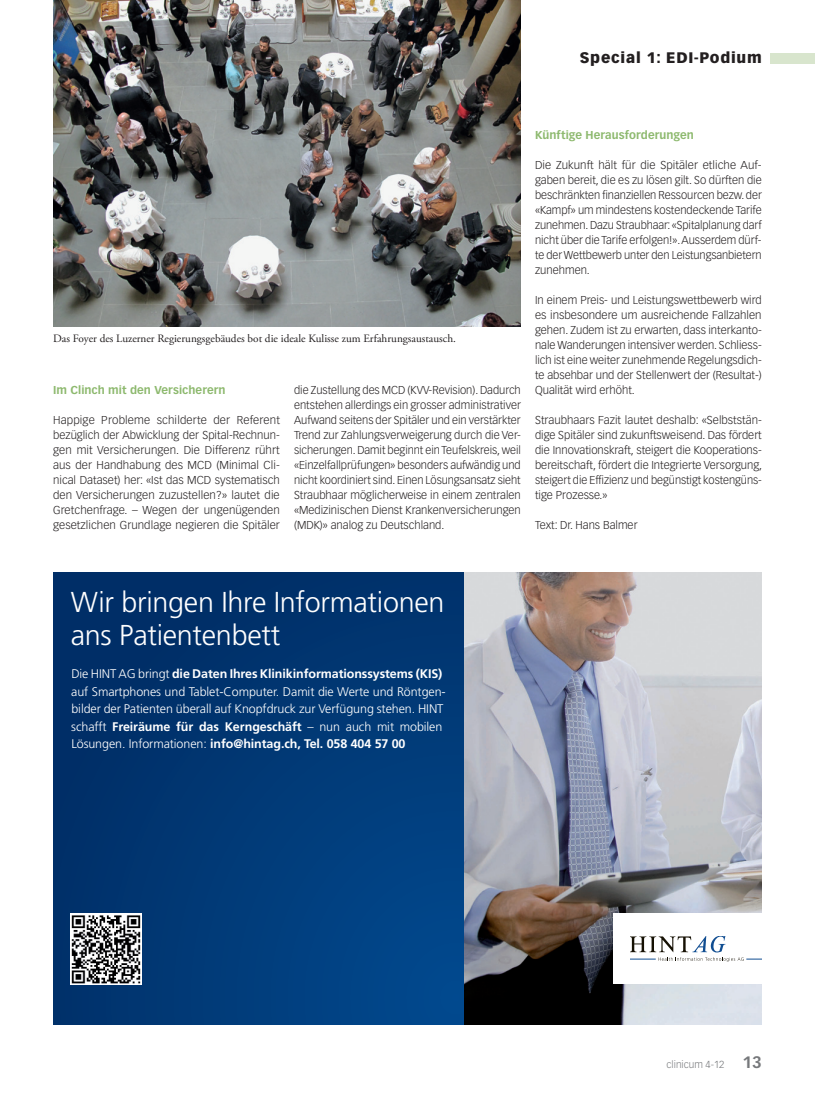
<style>
.page{position:relative;width:815px;height:1099px;background:#fff}
.page>*{position:absolute;margin:0;border:0;box-sizing:border-box;transform-origin:0 0}
.t1{font:300 28.75px/32.5px "Frutiger";letter-spacing:-.01em;color:#fff}
.t2{font:900 15px "Vectora LT Std";letter-spacing:.05em;color:#231f20}
.t3{font:300 12.5px/17.5px "Frutiger";letter-spacing:-.005em;color:#fff}
.t4{font:300 11.25px/15px "Vectora LT Std";color:#231f20;text-align:justify}
.t5{font:11.25px "Adobe Garamond Pro";color:#231f20}
.t6{font:700 11.25px "Vectora LT Std";letter-spacing:.005em;color:#8db96e}
.t7{font:300 10px "Vectora LH";color:#76787b}
.s1{font-weight:700}
.s2{font-weight:700;font-size:16.25px}
</style>
<div class="page">
<div style="left:770px;top:53px;width:45px;height:10px;background:#d8e5cd"></div>
<img style="left:53px;top:0;width:468px;height:326px">
<svg style="left:53px;top:573px;width:411px;height:451px;background:#003774"></svg>
<img style="left:464px;top:573px;width:298px;height:451px">
<div style="left:613px;top:913px;width:149px;height:71px;background:#fff"></div>
<svg style="left:630px;top:936px;width:132px;height:25px"></svg>
<img style="left:71px;top:913px;width:71px;height:71px">
<h2 class="t2" style="left:580px;top:49px;width:183px">Special 1: EDI-Podium</h2>
<p class="t5" style="left:53px;top:332px;width:404px">Das Foyer des Luzerner Regierungsgebäudes bot die ideale Kulisse zum Erfahrungsaustausch.</p>
<p class="t6" style="left:53px;top:383px;width:174px">Im Clinch mit den Versicherern</p>
<p class="t4" style="left:53px;top:413px;width:228px">Happige Probleme schilderte der Referent bezüglich der Abwicklung der Spital-Rechnun&shy;gen mit Versicherungen. Die Differenz rührt aus der Handhabung des MCD (Minimal Cli&shy;nical Dataset) her: «Ist das MCD systematisch den Versicherungen zuzustellen?» lautet die Gretchenfrage. – Wegen der ungenügenden gesetzlichen Grundlage negieren die Spitäler</p>
<p class="t4" style="left:294px;top:383px;width:228px">die Zustellung des MCD (KVV-Revision). Dadurch entstehen allerdings ein grosser administrativer Aufwand seitens der Spitäler und ein verstärkter Trend zur Zahlungsverweigerung durch die Ver&shy;sicherungen. Damit beginnt ein Teufelskreis, weil «Einzelfallprüfungen» besonders aufwändig und nicht koordiniert sind. Einen Lösungsansatz sieht Straubhaar möglicherweise in einem zentralen «Medizinischen Dienst Krankenversicherungen (MDK)» analog zu Deutschland.</p>
<p class="t6" style="left:535px;top:128px;width:160px">Künftige Herausforderungen</p>
<p class="t4" style="left:535px;top:158px;width:228px">Die Zukunft hält für die Spitäler etliche Auf&shy;gaben bereit, die es zu lösen gilt. So dürften die beschränkten finanziellen Ressourcen bezw. der «Kampf» um mindestens kostendeckende Tarife zunehmen. Dazu Straubhaar: «Spitalplanung darf nicht über die Tarife erfolgen!». Ausserdem dürf&shy;te der Wettbewerb unter den Leistungsanbietern zunehmen.</p>
<p class="t4" style="left:535px;top:293px;width:228px">In einem Preis- und Leistungswettbewerb wird es insbesondere um ausreichende Fallzahlen gehen. Zudem ist zu erwarten, dass interkanto&shy;nale Wanderungen intensiver werden. Schliess&shy;lich ist eine weiter zunehmende Regelungsdich&shy;te absehbar und der Stellenwert der (Resultat-)<br>Qualität wird erhöht.</p>
<p class="t4" style="left:535px;top:413px;width:229px">Straubhaars Fazit lautet deshalb: «Selbststän&shy;dige Spitäler sind zukunftsweisend. Das fördert die Innovationskraft, steigert die Kooperations&shy;bereitschaft, fördert die Integrierte Versorgung, steigert die Effizienz und begünstigt kostengüns&shy;tige Prozesse.»</p>
<p class="t4" style="left:535px;top:518px;width:104px">Text: Dr. Hans Balmer</p>
<h1 class="t1" style="left:71px;top:586px;width:375px">Wir bringen Ihre Informationen ans Patientenbett</h1>
<p class="t3" style="left:71px;top:665px;width:376px">Die HINT AG bringt <span class="s1">die Daten Ihres Klinikinformationssystems (KIS) </span>auf Smartphones und Tablet-Computer. Damit die Werte und Röntgen&shy;bilder der Patienten überall auf Knopfdruck zur Verfügung stehen. HINT schafft <span class="s1">Freiräume für das Kerngeschäft</span> – nun auch mit mobilen Lösungen. Informationen: <span class="s1">info@hintag.ch, Tel. 058 404 57 00</span></p>
<p class="t7" style="left:667px;top:1058px;width:97px">clinicum 4-12 <span class="s2">13</span></p>
</div>
